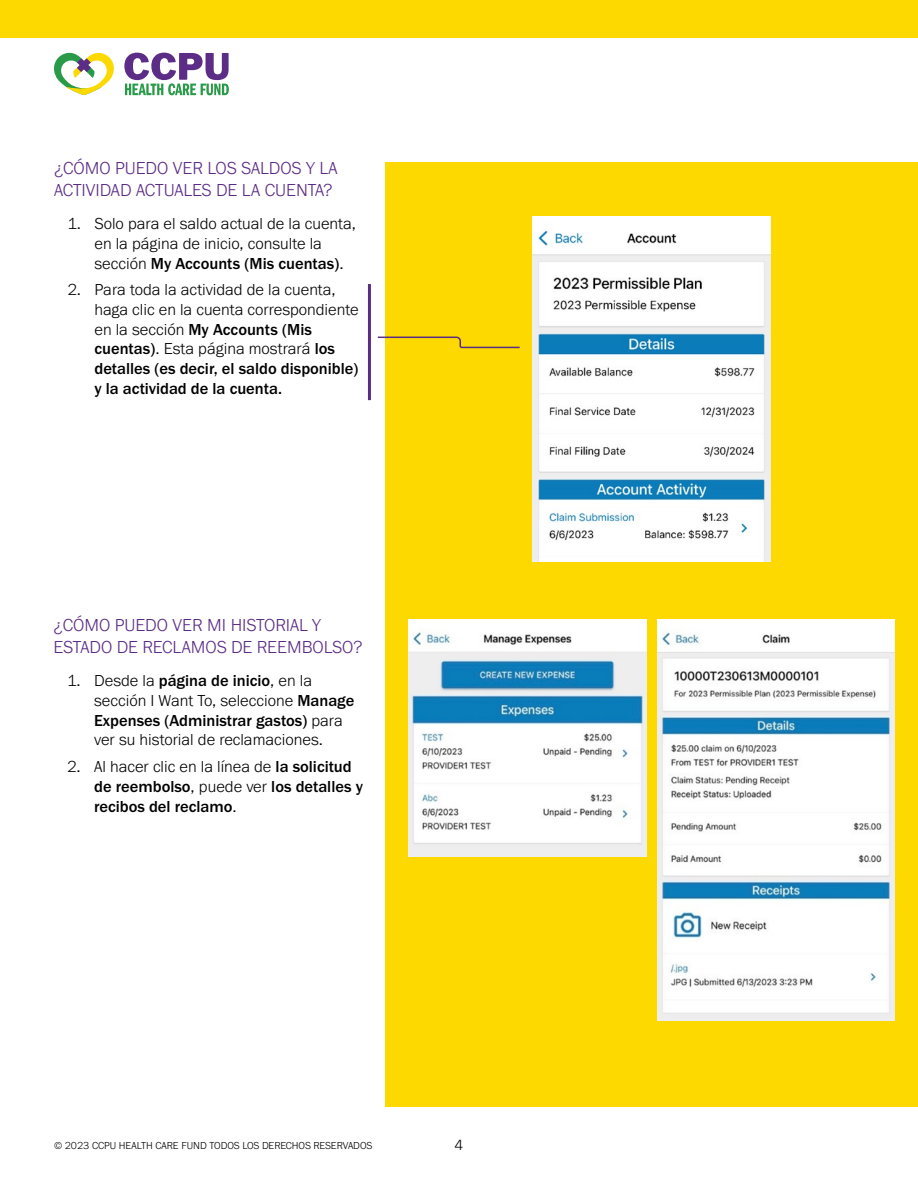
<style>
.page{position:relative;width:918px;height:1188px;background:#fff}
.page>*{position:absolute;margin:0;border:0;box-sizing:border-box;transform-origin:0 0}
.t1{font:300 18px/21.6px "Franklin Gothic URW";color:#5b2c86}
.t2{font:300 16.5px/19.8px "Franklin Gothic URW";color:#000}
.t3{font:500 16.5px/19.8px "Franklin Gothic URW";color:#000}
.t4{font:300 15px "Franklin Gothic URW";color:#000}
.t5{font:300 10.5px "Franklin Gothic URW";color:#000}
.s1{font-weight:500}
.s2{font-weight:300}
</style>
<div class="page">
<svg style="left:124px;top:53px;width:105px;height:42px"></svg>
<svg style="left:54px;top:53px;width:60px;height:42px"></svg>
<div style="left:0;top:0;width:918px;height:38px;background:#fdd900"></div>
<div style="left:385px;top:162px;width:533px;height:945px;background:#fdd900"></div>
<hr style="left:368px;top:284px;width:3px;height:116px;background:#5b2c86">
<img style="left:533px;top:216px;width:237px;height:346px">
<img style="left:409px;top:619px;width:237px;height:237px">
<img style="left:657px;top:619px;width:238px;height:401px">
<svg style="left:377px;top:336px;width:143px;height:13px"></svg>
<p class="t1" style="left:54px;top:157px;width:285px">¿CÓMO PUEDO VER LOS SALDOS Y LA<br>ACTIVIDAD ACTUALES DE LA CUENTA?</p>
<p class="t2" style="left:94px;top:213px;width:263px;text-indent:-27px">1. Solo para el saldo actual de la cuenta, en la página de inicio, consulte la sección <span class="s1">My Accounts (Mis cuentas)</span>.</p>
<p class="t2" style="left:94px;top:279px;width:266px;text-indent:-27px">2. Para toda la actividad de la cuenta, haga clic en la cuenta correspondiente en la sección <span class="s1">My Accounts (Mis cuentas)</span>. Esta página mostrará <span class="s1">los detalles (es decir, el saldo disponible) y la actividad de la cuenta.</span></p>
<p class="t1" style="left:54px;top:614px;width:310px">¿CÓMO PUEDO VER MI HISTORIAL Y<br>ESTADO DE RECLAMOS DE REEMBOLSO?</p>
<p class="t2" style="left:94px;top:670px;width:262px;text-indent:-27px">1. Desde la <span class="s1">página de inicio</span>, en la sección I Want To, seleccione <span class="s1">Manage Expenses (Administrar gastos)</span> para ver su historial de reclamaciones.</p>
<p class="t3" style="left:94px;top:756px;width:270px;text-indent:-27px"><span class="s2">2. Al hacer clic en la línea de</span> la solicitud de reembolso<span class="s2">, puede ver</span> los detalles y recibos del reclamo<span class="s2">.</span></p>
<p class="t5" style="left:54px;top:1139px;width:320px">© 2023 CCPU HEALTH CARE FUND TODOS LOS DERECHOS RESERVADOS</p>
<p class="t4" style="left:455px;top:1136px;width:10px">4</p>
</div>
